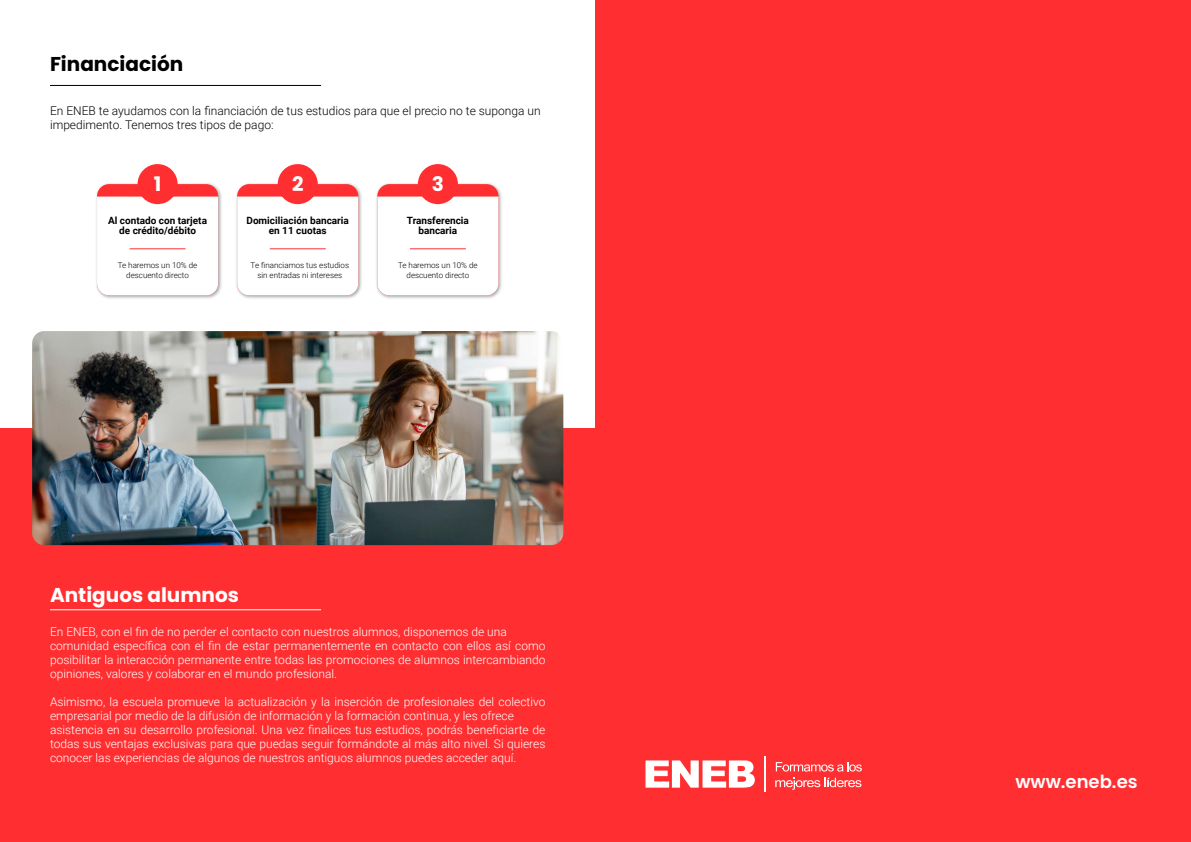
<style>
.page{position:relative;width:1191px;height:842px;background:#fff}
.page>*{position:absolute;margin:0;border:0;box-sizing:border-box;transform-origin:0 0}
.t1{font:700 20px "Poppins";color:#fff}
.t2{font:700 20px "Poppins";color:#000}
.t3{font:600 18px "Poppins";color:#fff}
.t4{font:300 12px/14px "Roboto";color:#fff}
.t5{font:300 12px/14px "Roboto";color:#000}
.t6{font:700 10px/10px "Roboto";color:#000;text-align:center}
.t7{font:300 8px/10px "Roboto";color:#000;text-align:center}
</style>
<div class="page">
<div style="left:0;top:429px;width:595px;height:413px;background:#ff2f31"></div>
<hr style="left:50px;top:85px;width:271px;height:1px;background:#000">
<div style="left:95px;top:182px;width:127px;height:118px;background:#000;opacity:.35"></div>
<div style="left:97px;top:184px;width:121px;height:111px;background:#ff2f31;border-radius:12px"></div>
<div style="left:97px;top:197px;width:121px;height:98px;background:#fff"></div>
<div style="left:235px;top:182px;width:127px;height:118px;background:#000;opacity:.35"></div>
<div style="left:237px;top:184px;width:121px;height:111px;background:#ff2f31;border-radius:12px"></div>
<div style="left:237px;top:197px;width:121px;height:98px;background:#fff"></div>
<div style="left:375px;top:182px;width:128px;height:118px;background:#000;opacity:.35"></div>
<div style="left:377px;top:184px;width:121px;height:111px;background:#ff2f31;border-radius:12px"></div>
<div style="left:377px;top:197px;width:121px;height:98px;background:#fff"></div>
<div style="left:137px;top:164px;width:41px;height:40px;background:#ff2f31;border-radius:50%"></div>
<div style="left:278px;top:164px;width:40px;height:40px;background:#ff2f31;border-radius:50%"></div>
<div style="left:418px;top:164px;width:40px;height:40px;background:#ff2f31;border-radius:50%"></div>
<hr style="left:130px;top:249px;width:55px;height:1px;background:#ff2f31">
<hr style="left:270px;top:249px;width:56px;height:1px;background:#ff2f31">
<hr style="left:410px;top:249px;width:56px;height:1px;background:#ff2f31">
<hr style="left:50px;top:609px;width:271px;height:1px;background:#fff">
<img style="left:32px;top:331px;width:531px;height:214px">
<div style="left:595px;top:0;width:596px;height:842px;background:#ff2f31"></div>
<svg style="left:776px;top:762px;width:86px;height:9px"></svg>
<svg style="left:775px;top:778px;width:86px;height:12px"></svg>
<hr style="left:764px;top:756px;width:2px;height:36px;background:#fff">
<svg style="left:645px;top:760px;width:110px;height:28px"></svg>
<h1 class="t2" style="left:50px;top:52px;width:135px">Financiación</h1>
<p class="t5" style="left:50px;top:103px;width:492px">En ENEB te ayudamos con la financiación de tus estudios para que el precio no te suponga un impedimento. Tenemos tres tipos de pago:</p>
<h1 class="t1" style="left:154px;top:172px;width:9px">1</h1>
<h1 class="t1" style="left:292px;top:172px;width:13px">2</h1>
<h1 class="t1" style="left:432px;top:172px;width:14px">3</h1>
<p class="t6" style="left:108px;top:215px;width:100px">Al contado con tarjeta de crédito/débito</p>
<p class="t6" style="left:246px;top:215px;width:104px">Domiciliación bancaria en 11 cuotas</p>
<p class="t6" style="left:407px;top:215px;width:64px">Transferencia bancaria</p>
<p class="t7" style="left:251px;top:260px;width:100px">Te financiamos tus estudios sin entradas ni intereses</p>
<p class="t7" style="left:398px;top:260px;width:81px">Te haremos un 10% de descuento directo</p>
<p class="t7" style="left:118px;top:260px;width:81px">Te haremos un 10% de descuento directo</p>
<h1 class="t1" style="left:50px;top:583px;width:190px">Antiguos alumnos</h1>
<p class="t4" style="left:50px;top:624px;width:497px">En ENEB, con el fin de no perder el contacto con nuestros alumnos, disponemos de una comunidad específica con el fin de estar permanentemente en contacto con ellos así como posibilitar la interacción permanente entre todas las promociones de alumnos intercambiando opiniones, valores y colaborar en el mundo profesional.</p>
<p class="t4" style="left:50px;top:694px;width:497px">Asimismo, la escuela promueve la actualización y la inserción de profesionales del colectivo empresarial por medio de la difusión de información y la formación continua, y les ofrece asistencia en su desarrollo profesional. Una vez finalices tus estudios, podrás beneficiarte de todas sus ventajas exclusivas para que puedas seguir formándote al más alto nivel. Si quieres conocer las experiencias de algunos de nuestros antiguos alumnos puedes acceder aquí.</p>
<h2 class="t3" style="left:1015px;top:771px;width:124px">www.eneb.es</h2>
</div>
